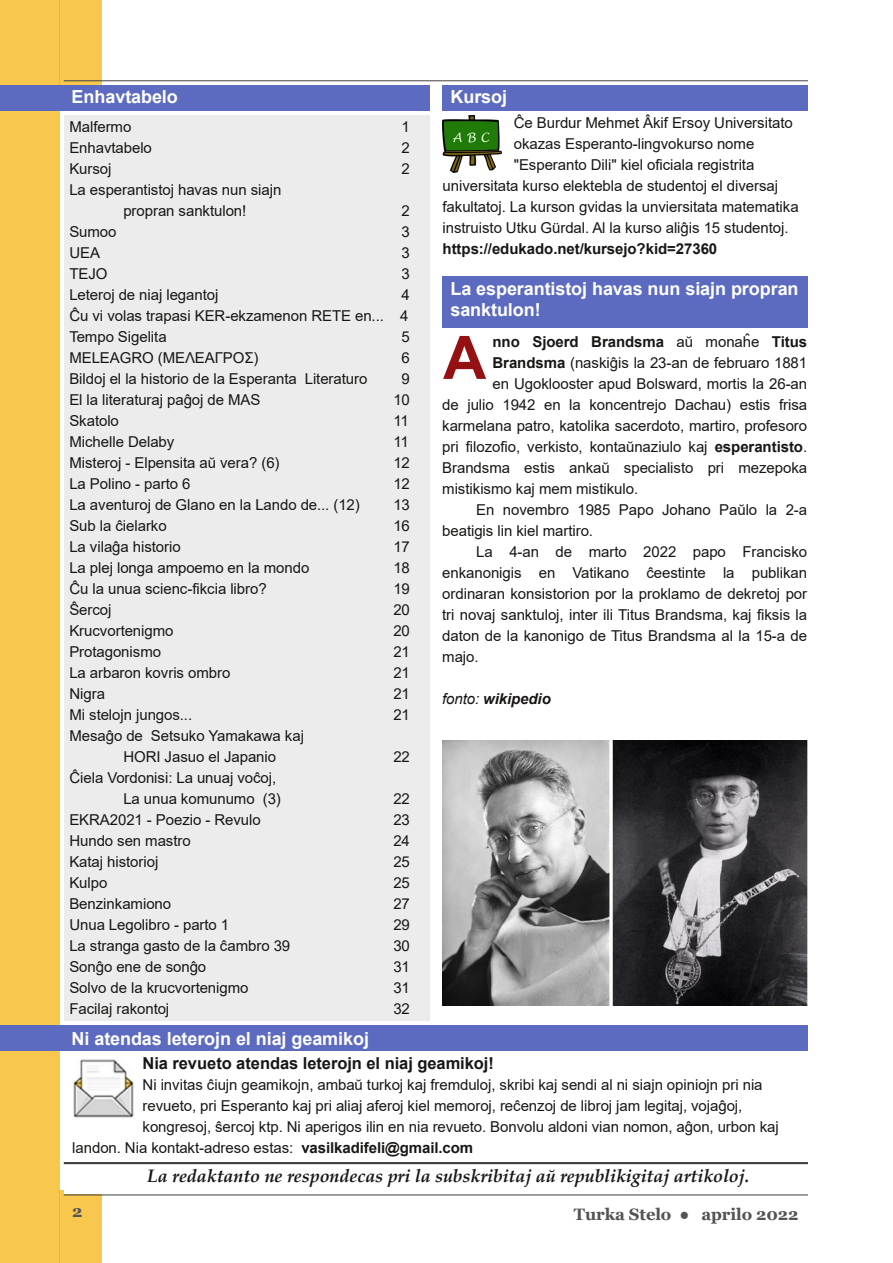
<style>
.page{position:relative;width:893px;height:1263px;background:#fff}
.page>*{position:absolute;margin:0;border:0;box-sizing:border-box;transform-origin:0 0}
.t1{font:700 60px "Arial";color:#951013}
.t2{font:700 18px/21px "Arial";letter-spacing:-.005em;color:#fff}
.t3{font:italic 700 18px "Palatino Linotype";letter-spacing:-.005em;color:#181715}
.t4{font:700 16.5px "Arial";color:#181715}
.t5{font:700 16.5px "Georgia";letter-spacing:-.005em;color:#535353}
.t6{font:15px/21px "Arial";letter-spacing:-.005em;color:#181715}
.t7{font:700 15px "Arial";letter-spacing:-.005em;color:#181715}
.t8{font:italic 700 15px "Arial";letter-spacing:-.005em;color:#181715}
.s1{font-weight:400}
.s2{font-weight:700}
</style>
<div class="page">
<div style="left:60px;top:0;width:42px;height:85px;background:#f8c74e"></div>
<div style="left:60px;top:1191px;width:42px;height:72px;background:#f8c74e"></div>
<div style="left:0;top:0;width:60px;height:1263px;background:#f8c74e"></div>
<hr style="left:64px;top:81px;width:744px;height:1px;background:#404040">
<hr style="left:64px;top:1195px;width:744px;height:1px;background:#404040">
<div style="left:65px;top:1051px;width:122px;height:142px;background:#fff"></div>
<div style="left:0;top:1025px;width:808px;height:25px;background:#5c6bc0"></div>
<img style="left:73px;top:1059px;width:61px;height:59px">
<hr style="left:64px;top:1162px;width:744px;height:2px;background:#404040">
<div style="left:0;top:85px;width:429px;height:26px;background:#5c6bc0"></div>
<div style="left:442px;top:85px;width:366px;height:26px;background:#5c6bc0"></div>
<div style="left:64px;top:115px;width:365px;height:905px;background:#ececec"></div>
<img style="left:442px;top:115px;width:59px;height:57px">
<div style="left:442px;top:276px;width:366px;height:51px;background:#5c6bc0"></div>
<img style="left:442px;top:741px;width:366px;height:264px">
<p class="t2" style="left:72px;top:86px;width:108px">Enhavtabelo</p>
<p class="t2" style="left:450px;top:86px;width:58px">Kursoj</p>
<p class="t6" style="left:69px;top:116px;width:64px">Malfermo</p>
<p class="t6" style="left:401px;top:116px;width:10px">1</p>
<p class="t6" style="left:69px;top:137px;width:84px">Enhavtabelo</p>
<p class="t6" style="left:401px;top:137px;width:10px">2</p>
<p class="t6" style="left:69px;top:158px;width:44px">Kursoj</p>
<p class="t6" style="left:401px;top:158px;width:10px">2</p>
<p class="t6" style="left:123px;top:179px;width:160px;text-indent:-54px">La esperantistoj havas nun siajn propran sanktulon!</p>
<p class="t6" style="left:514px;top:113px;width:280px">Ĉe Burdur Mehmet Âkif Ersoy Universitato</p>
<p class="t6" style="left:514px;top:134px;width:242px">okazas Esperanto-lingvokurso nome</p>
<p class="t6" style="left:514px;top:155px;width:242px">"Esperanto Dili" kiel oficiala registrita</p>
<p class="t6" style="left:442px;top:176px;width:337px">universitata kurso elektebla de studentoj el diversaj</p>
<p class="t6" style="left:442px;top:197px;width:358px">fakultatoj. La kurson gvidas la unviersitata matematika</p>
<p class="t6" style="left:442px;top:218px;width:348px">instruisto Utku Gürdal. Al la kurso aliĝis 15 studentoj.</p>
<p class="t7" style="left:442px;top:241px;width:276px">https://edukado.net/kursejo?kid=27360</p>
<p class="t2" style="left:450px;top:278px;width:350px">La esperantistoj havas nun siajn propran sanktulon!</p>
<p class="t7" style="left:492px;top:333px;width:316px">nno Sjoerd Brandsma <span class="s1">aŭ monaĥe</span> Titus</p>
<p class="t6" style="left:492px;top:352px;width:316px"><span class="s2">Brandsma</span> (naskiĝis la 23-an de februaro 1881</p>
<p class="t6" style="left:492px;top:373px;width:316px">en Ugoklooster apud Bolsward, mortis la 26-an</p>
<p class="t6" style="left:442px;top:394px;width:366px">de julio 1942 en la koncentrejo Dachau) estis frisa</p>
<p class="t6" style="left:442px;top:415px;width:366px">karmelana patro, katolika sacerdoto, martiro, profesoro</p>
<p class="t6" style="left:442px;top:436px;width:366px">pri filozofio, verkisto, kontaŭnaziulo kaj <span class="s2">esperantisto</span>.</p>
<p class="t6" style="left:442px;top:457px;width:366px">Brandsma estis ankaŭ specialisto pri mezepoka</p>
<p class="t6" style="left:442px;top:478px;width:198px">mistikismo kaj mem mistikulo.</p>
<p class="t6" style="left:476px;top:499px;width:332px">En novembro 1985 Papo Johano Paŭlo la 2-a</p>
<p class="t6" style="left:442px;top:520px;width:152px">beatigis lin kiel martiro.</p>
<p class="t6" style="left:476px;top:541px;width:332px">La 4-an de marto 2022 papo Francisko</p>
<p class="t6" style="left:442px;top:562px;width:366px">enkanonigis en Vatikano ĉeestinte la publikan</p>
<p class="t6" style="left:442px;top:583px;width:366px">ordinaran konsistorion por la proklamo de dekretoj por</p>
<p class="t6" style="left:442px;top:604px;width:366px">tri novaj sanktuloj, inter ili Titus Brandsma, kaj fiksis la</p>
<p class="t6" style="left:442px;top:625px;width:366px">daton de la kanonigo de Titus Brandsma al la 15-a de</p>
<p class="t6" style="left:442px;top:646px;width:38px">majo.</p>
<p class="t8" style="left:442px;top:690px;width:110px"><span class="s1">fonto:</span> wikipedio</p>
<p class="t6" style="left:401px;top:200px;width:10px">2</p>
<p class="t6" style="left:69px;top:221px;width:49px">Sumoo</p>
<p class="t6" style="left:401px;top:221px;width:10px">3</p>
<p class="t6" style="left:69px;top:242px;width:32px">UEA</p>
<p class="t6" style="left:401px;top:242px;width:10px">3</p>
<p class="t6" style="left:69px;top:263px;width:40px">TEJO</p>
<p class="t6" style="left:401px;top:263px;width:10px">3</p>
<p class="t6" style="left:69px;top:284px;width:150px">Leteroj de niaj legantoj</p>
<p class="t6" style="left:69px;top:284px;width:342px;text-align:justify;text-indent:332px">4<br>Ĉu vi volas trapasi KER-ekzamenon RETE en... 4<br>Tempo Sigelita</p>
<p class="t6" style="left:401px;top:326px;width:10px">5</p>
<h1 class="t1" style="left:443px;top:325px;width:45px">A</h1>
<p class="t6" style="left:69px;top:347px;width:191px">MELEAGRO (ΜΕΛΕΑΓΡΟΣ)</p>
<p class="t6" style="left:401px;top:347px;width:10px">6</p>
<p class="t6" style="left:69px;top:368px;width:299px">Bildoj el la historio de la Esperanta Literaturo</p>
<p class="t6" style="left:401px;top:368px;width:10px">9</p>
<p class="t6" style="left:69px;top:389px;width:193px">El la literaturaj paĝoj de MAS</p>
<p class="t6" style="left:393px;top:389px;width:18px">10</p>
<p class="t6" style="left:69px;top:410px;width:51px">Skatolo</p>
<p class="t6" style="left:393px;top:410px;width:17px">11</p>
<p class="t6" style="left:69px;top:431px;width:106px">Michelle Delaby</p>
<p class="t6" style="left:393px;top:431px;width:17px">11</p>
<p class="t6" style="left:69px;top:452px;width:212px">Misteroj - Elpensita aŭ vera? (6)</p>
<p class="t6" style="left:393px;top:452px;width:18px">12</p>
<p class="t6" style="left:69px;top:473px;width:122px">La Polino - parto 6</p>
<p class="t6" style="left:393px;top:473px;width:18px">12</p>
<p class="t6" style="left:69px;top:494px;width:292px">La aventuroj de Glano en la Lando de... (12)</p>
<p class="t6" style="left:393px;top:494px;width:18px">13</p>
<p class="t6" style="left:69px;top:515px;width:99px">Sub la ĉielarko</p>
<p class="t6" style="left:393px;top:515px;width:18px">16</p>
<p class="t6" style="left:69px;top:536px;width:113px">La vilaĝa historio</p>
<p class="t6" style="left:393px;top:536px;width:18px">17</p>
<p class="t6" style="left:69px;top:557px;width:241px">La plej longa ampoemo en la mondo</p>
<p class="t6" style="left:393px;top:557px;width:18px">18</p>
<p class="t6" style="left:69px;top:578px;width:199px">Ĉu la unua scienc-fikcia libro?</p>
<p class="t6" style="left:393px;top:578px;width:18px">19</p>
<p class="t6" style="left:69px;top:599px;width:44px">Ŝercoj</p>
<p class="t6" style="left:393px;top:599px;width:18px">20</p>
<p class="t6" style="left:69px;top:620px;width:106px">Krucvortenigmo</p>
<p class="t6" style="left:393px;top:620px;width:18px">20</p>
<p class="t6" style="left:69px;top:641px;width:93px">Protagonismo</p>
<p class="t6" style="left:393px;top:641px;width:18px">21</p>
<p class="t6" style="left:69px;top:662px;width:163px">La arbaron kovris ombro</p>
<p class="t6" style="left:393px;top:662px;width:18px">21</p>
<p class="t6" style="left:69px;top:683px;width:37px">Nigra</p>
<p class="t6" style="left:393px;top:683px;width:18px">21</p>
<p class="t6" style="left:69px;top:704px;width:124px">Mi stelojn jungos...</p>
<p class="t6" style="left:393px;top:704px;width:18px">21</p>
<p class="t6" style="left:123px;top:725px;width:182px;text-indent:-54px">Mesaĝo de Setsuko Yamakawa kaj<br>HORI Jasuo el Japanio</p>
<p class="t6" style="left:393px;top:746px;width:18px">22</p>
<p class="t6" style="left:123px;top:767px;width:159px;text-indent:-54px">Ĉiela Vordonisi: La unuaj voĉoj,<br>La unua komunumo (3)</p>
<p class="t6" style="left:393px;top:788px;width:18px">22</p>
<p class="t6" style="left:69px;top:809px;width:193px">EKRA2021 - Poezio - Revulo</p>
<p class="t6" style="left:393px;top:809px;width:18px">23</p>
<p class="t6" style="left:69px;top:830px;width:123px">Hundo sen mastro</p>
<p class="t6" style="left:393px;top:830px;width:18px">24</p>
<p class="t6" style="left:69px;top:851px;width:90px">Kataj historioj</p>
<p class="t6" style="left:393px;top:851px;width:18px">25</p>
<p class="t6" style="left:69px;top:872px;width:40px">Kulpo</p>
<p class="t6" style="left:393px;top:872px;width:18px">25</p>
<p class="t6" style="left:69px;top:893px;width:103px">Benzinkamiono</p>
<p class="t6" style="left:393px;top:893px;width:18px">27</p>
<p class="t6" style="left:69px;top:914px;width:161px">Unua Legolibro - parto 1</p>
<p class="t6" style="left:393px;top:914px;width:18px">29</p>
<p class="t6" style="left:69px;top:935px;width:222px">La stranga gasto de la ĉambro 39</p>
<p class="t6" style="left:393px;top:935px;width:18px">30</p>
<p class="t6" style="left:69px;top:956px;width:138px">Sonĝo ene de sonĝo</p>
<p class="t6" style="left:393px;top:956px;width:18px">31</p>
<p class="t6" style="left:69px;top:977px;width:181px">Solvo de la krucvortenigmo</p>
<p class="t6" style="left:393px;top:977px;width:18px">31</p>
<p class="t6" style="left:69px;top:998px;width:101px">Facilaj rakontoj</p>
<p class="t6" style="left:393px;top:998px;width:18px">32</p>
<p class="t2" style="left:72px;top:1028px;width:299px">Ni atendas leterojn el niaj geamikoj</p>
<p class="t4" style="left:143px;top:1053px;width:353px">Nia revueto atendas leterojn el niaj geamikoj!</p>
<p class="t6" style="left:143px;top:1074px;width:622px">Ni invitas ĉiujn geamikojn, ambaŭ turkoj kaj fremduloj, skribi kaj sendi al ni siajn opiniojn pri nia</p>
<p class="t6" style="left:143px;top:1095px;width:601px">revueto, pri Esperanto kaj pri aliaj aferoj kiel memoroj, reĉenzoj de libroj jam legitaj, vojaĝoj,</p>
<p class="t6" style="left:143px;top:1116px;width:638px">kongresoj, ŝercoj ktp. Ni aperigos ilin en nia revueto. Bonvolu aldoni vian nomon, aĝon, urbon kaj</p>
<p class="t6" style="left:72px;top:1137px;width:402px">landon. Nia kontakt-adreso estas: <span class="s2">vasilkadifeli@gmail.com</span></p>
<p class="t3" style="left:147px;top:1168px;width:604px">La redaktanto ne respondecas pri la subskribitaj aŭ republikigitaj artikoloj.</p>
<p class="t5" style="left:72px;top:1201px;width:12px">2</p>
<p class="t5" style="left:574px;top:1204px;width:226px">Turka Stelo ● aprilo 2022</p>
</div>
